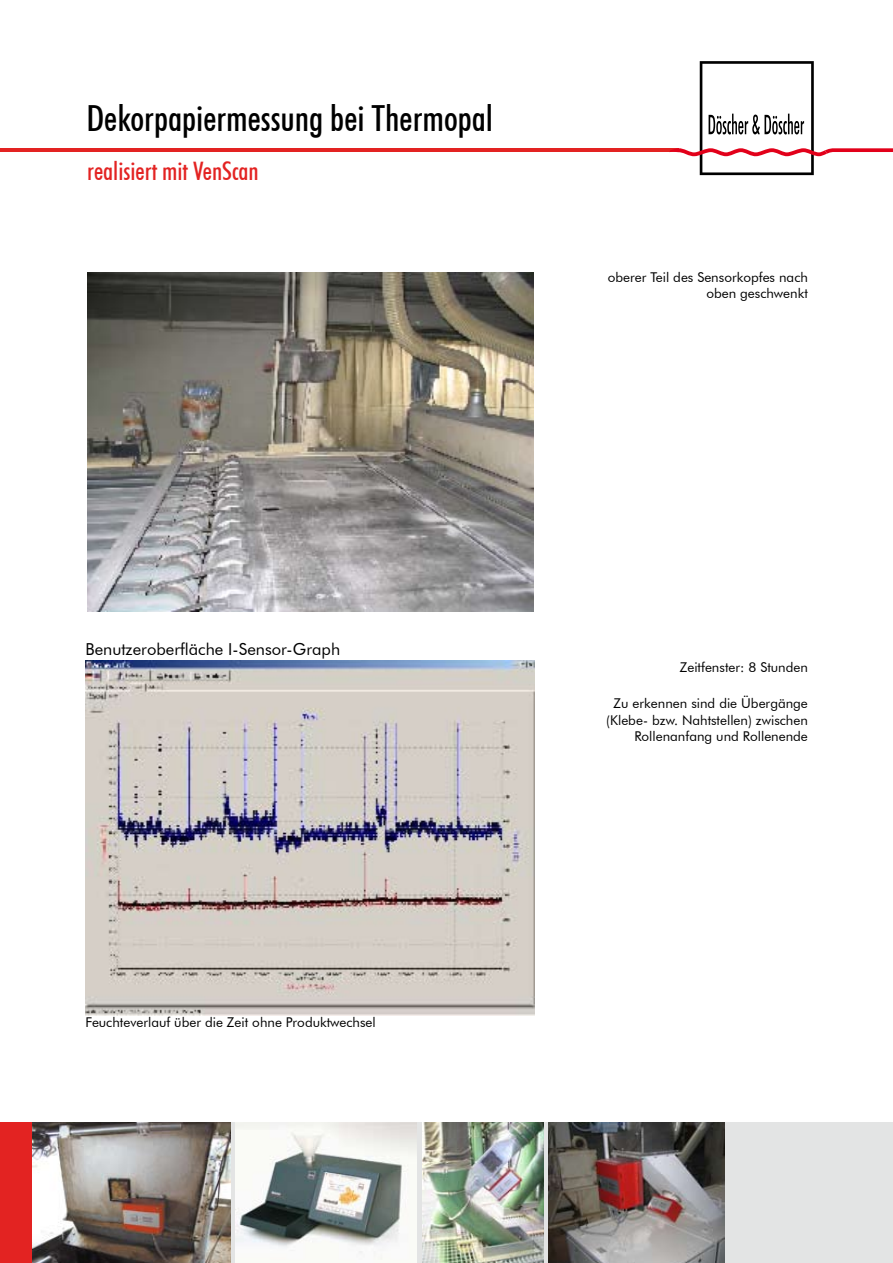
<style>
.page{position:relative;width:893px;height:1263px;background:#fff}
.page>*{position:absolute;margin:0;border:0;box-sizing:border-box;transform-origin:0 0}
.t1{font:500 condensed 36px "Futura BT";color:#000}
.t2{font:500 condensed 25.5px "Futura BT";color:#e32322}
.t3{font:16.5px "Futura BT";color:#000}
.t4{font:13.5px/16.2px "Futura BT";color:#000;text-align:right}
</style>
<div class="page">
<div style="left:34px;top:1123px;width:859px;height:140px;background:#e3e4e4"></div>
<div style="left:0;top:1123px;width:34px;height:140px;background:#e32322"></div>
<hr style="left:0;top:148px;width:679px;height:4px;background:#e32322">
<svg style="left:670px;top:61px;width:223px;height:114px"></svg>
<img style="left:33px;top:1123px;width:197px;height:140px">
<img style="left:422px;top:1123px;width:122px;height:140px">
<img style="left:235px;top:1123px;width:181px;height:140px">
<img style="left:549px;top:1123px;width:175px;height:140px">
<img style="left:87px;top:272px;width:447px;height:340px">
<img style="left:85px;top:661px;width:450px;height:355px">
<h1 class="t1" style="left:86px;top:97px;width:408px">Dekorpapiermessung bei Thermopal</h1>
<h2 class="t2" style="left:87px;top:155px;width:173px">realisiert mit VenScan</h2>
<p class="t4" style="left:608px;top:269px;width:202px">oberer Teil des Sensorkopfes nach oben geschwenkt</p>
<p class="t3" style="left:85px;top:639px;width:256px">Benutzeroberfläche I-Sensor-Graph</p>
<p class="t4" style="left:85px;top:1014px;width:292px">Feuchteverlauf über die Zeit ohne Produktwechsel</p>
<p class="t4" style="left:680px;top:659px;width:130px">Zeitfenster: 8 Stunden</p>
<p class="t4" style="left:606px;top:695px;width:203px">Zu erkennen sind die Übergänge (Klebe- bzw. Nahtstellen) zwischen<br>Rollenanfang und Rollenende</p>
</div>
